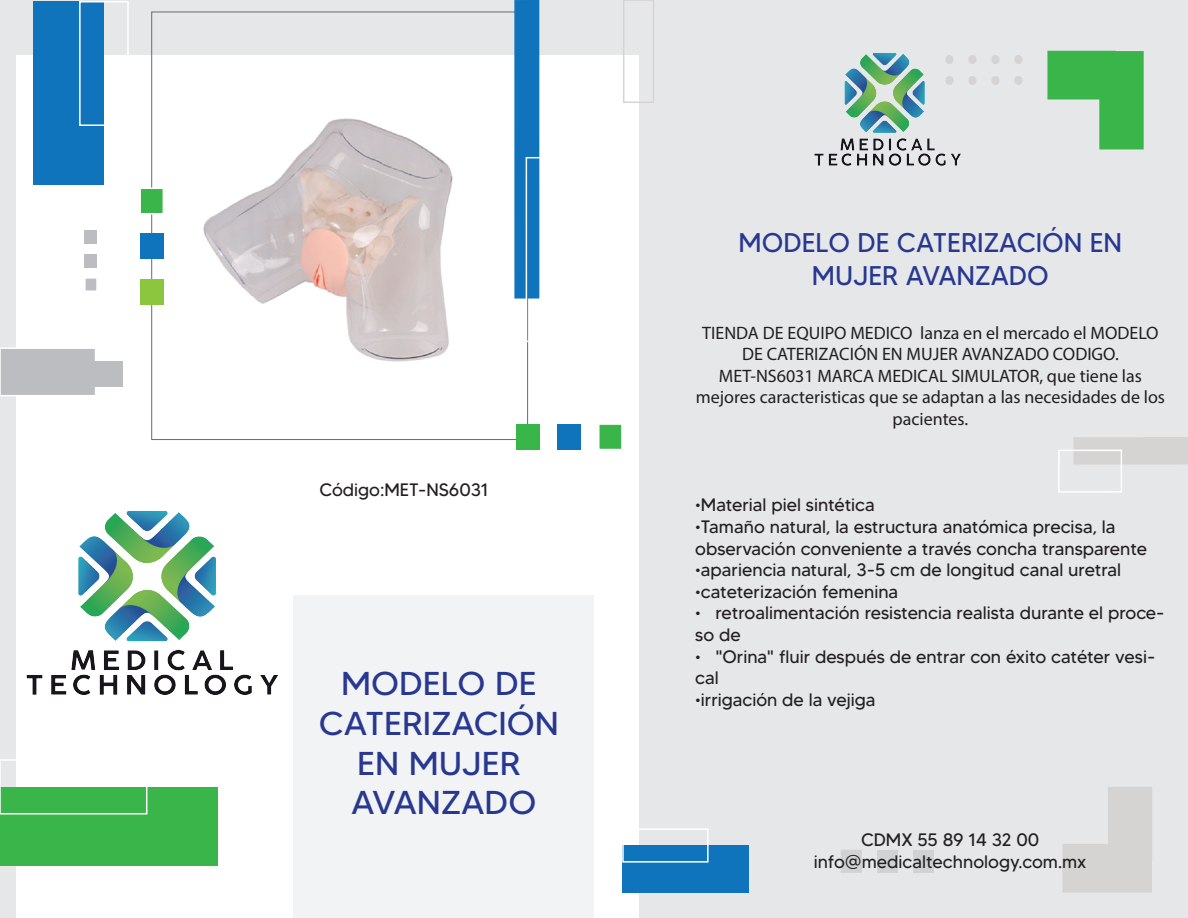
<style>
.page{position:relative;width:1188px;height:918px;background:#e6e7e9}
.page>*{position:absolute;margin:0;border:0;box-sizing:border-box;transform-origin:0 0}
.t1{font:33px/39.6px "MADETOMMY";color:#283890;text-align:center;scale:1.06 1}
.t2{font:27px/32.4px "MADETOMMY";color:#283890;text-align:center}
.t3{font:18px/21.6px "MADETOMMY";color:#231f20}
.t4{font:18px/21.6px "Myriad Pro";color:#231f20;text-align:center}
</style>
<div class="page">
<svg style="left:1047px;top:51px;width:97px;height:98px"></svg>
<svg style="left:1062px;top:787px;width:90px;height:106px"></svg>
<div style="left:968px;top:76px;width:9px;height:9px;background:#d6d4d2;border-radius:50%"></div>
<div style="left:968px;top:55px;width:9px;height:9px;background:#d6d4d2;border-radius:50%"></div>
<div style="left:991px;top:76px;width:9px;height:9px;background:#d6d4d2;border-radius:50%"></div>
<div style="left:991px;top:55px;width:9px;height:9px;background:#d6d4d2;border-radius:50%"></div>
<div style="left:1014px;top:76px;width:9px;height:9px;background:#d6d4d2;border-radius:50%"></div>
<div style="left:1014px;top:55px;width:9px;height:9px;background:#d6d4d2;border-radius:50%"></div>
<div style="left:16px;top:55px;width:623px;height:863px;background:#fff"></div>
<div style="left:0;top:347px;width:96px;height:49px;background:#bcbdc0;border:2px solid #fff"></div>
<div style="left:28px;top:361px;width:94px;height:25px;background:#bcbdc0"></div>
<div style="left:623px;top:0;width:31px;height:103px;border:2px solid #d6d4d2"></div>
<div style="left:623px;top:845px;width:126px;height:48px;background:#1074bc"></div>
<div style="left:622px;top:828px;width:87px;height:35px;border:2px solid #fff"></div>
<div style="left:140px;top:279px;width:23px;height:26px;background:#8bc63e"></div>
<div style="left:140px;top:234px;width:23px;height:25px;background:#1074bc"></div>
<div style="left:139px;top:188px;width:25px;height:27px;background:#3ab54a;border:2px solid #fff"></div>
<div style="left:516px;top:424px;width:23px;height:26px;background:#3ab54a"></div>
<div style="left:557px;top:424px;width:24px;height:26px;background:#1074bc"></div>
<div style="left:598px;top:423px;width:25px;height:27px;background:#3ab54a;border:2px solid #fff"></div>
<div style="left:514px;top:0;width:25px;height:299px;background:#1074bc"></div>
<div style="left:526px;top:157px;width:39px;height:185px;border:2px solid #fff"></div>
<div style="left:85px;top:230px;width:12px;height:14px;background:#bcbdc0"></div>
<div style="left:85px;top:254px;width:12px;height:13px;background:#bcbdc0"></div>
<div style="left:84px;top:277px;width:14px;height:15px;background:#bcbdc0;border:2px solid #fff"></div>
<div style="left:34px;top:2px;width:70px;height:183px;background:#1074bc"></div>
<div style="left:79px;top:1px;width:50px;height:125px;border:2px solid #fff"></div>
<div style="left:0;top:787px;width:218px;height:79px;background:#3ab54a"></div>
<div style="left:0;top:759px;width:147px;height:56px;border:2px solid #fff"></div>
<div style="left:914px;top:850px;width:20px;height:22px;background:#d1d2d4"></div>
<div style="left:877px;top:850px;width:21px;height:22px;background:#d1d2d4"></div>
<div style="left:841px;top:850px;width:21px;height:23px;background:#d1d2d4"></div>
<div style="left:293px;top:596px;width:301px;height:322px;background:#f2f3f4"></div>
<div style="left:1073px;top:437px;width:115px;height:28px;background:#d6d4d2"></div>
<div style="left:1058px;top:450px;width:64px;height:43px;border:2px solid #fff"></div>
<img style="left:26px;top:511px;width:251px;height:184px">
<img style="left:815px;top:53px;width:145px;height:113px">
<img style="left:203px;top:118px;width:250px;height:244px">
<p class="t3" style="left:319px;top:479px;width:171px">Código:MET-NS6031</p>
<h1 class="t1" style="left:319px;top:664px;width:228px">MODELO DE<br>CATERIZACIÓN<br>EN MUJER<br>AVANZADO</h1>
<h2 class="t2" style="left:739px;top:226px;width:385px">MODELO DE CATERIZACIÓN EN<br>MUJER AVANZADO</h2>
<p class="t4" style="left:696px;top:322px;width:471px">TIENDA DE EQUIPO MEDICO lanza en el mercado el MODELO DE CATERIZACIÓN EN MUJER AVANZADO CODIGO.<br>MET-NS6031 MARCA MEDICAL SIMULATOR, que tiene las mejores caracteristicas que se adaptan a las necesidades de los pacientes.</p>
<p class="t3" style="left:695px;top:494px;width:181px">•Material piel sintética</p>
<p class="t3" style="left:695px;top:516px;width:453px">•Tamaño natural, la estructura anatómica precisa, la observación conveniente a través concha transparente</p>
<p class="t3" style="left:695px;top:559px;width:427px">•apariencia natural, 3-5 cm de longitud canal uretral</p>
<p class="t3" style="left:695px;top:581px;width:205px">•cateterización femenina</p>
<p class="t3" style="left:695px;top:602px;width:471px">• retroalimentación resistencia realista durante el proce&shy;so de</p>
<p class="t3" style="left:695px;top:645px;width:462px">• "Orina" fluir después de entrar con éxito catéter vesi&shy;cal</p>
<p class="t3" style="left:695px;top:689px;width:182px">•irrigación de la vejiga</p>
<p class="t3" style="left:814px;top:829px;width:274px;text-align:center">CDMX 55 89 14 32 00 info@medicaltechnology.com.mx</p>
</div>
